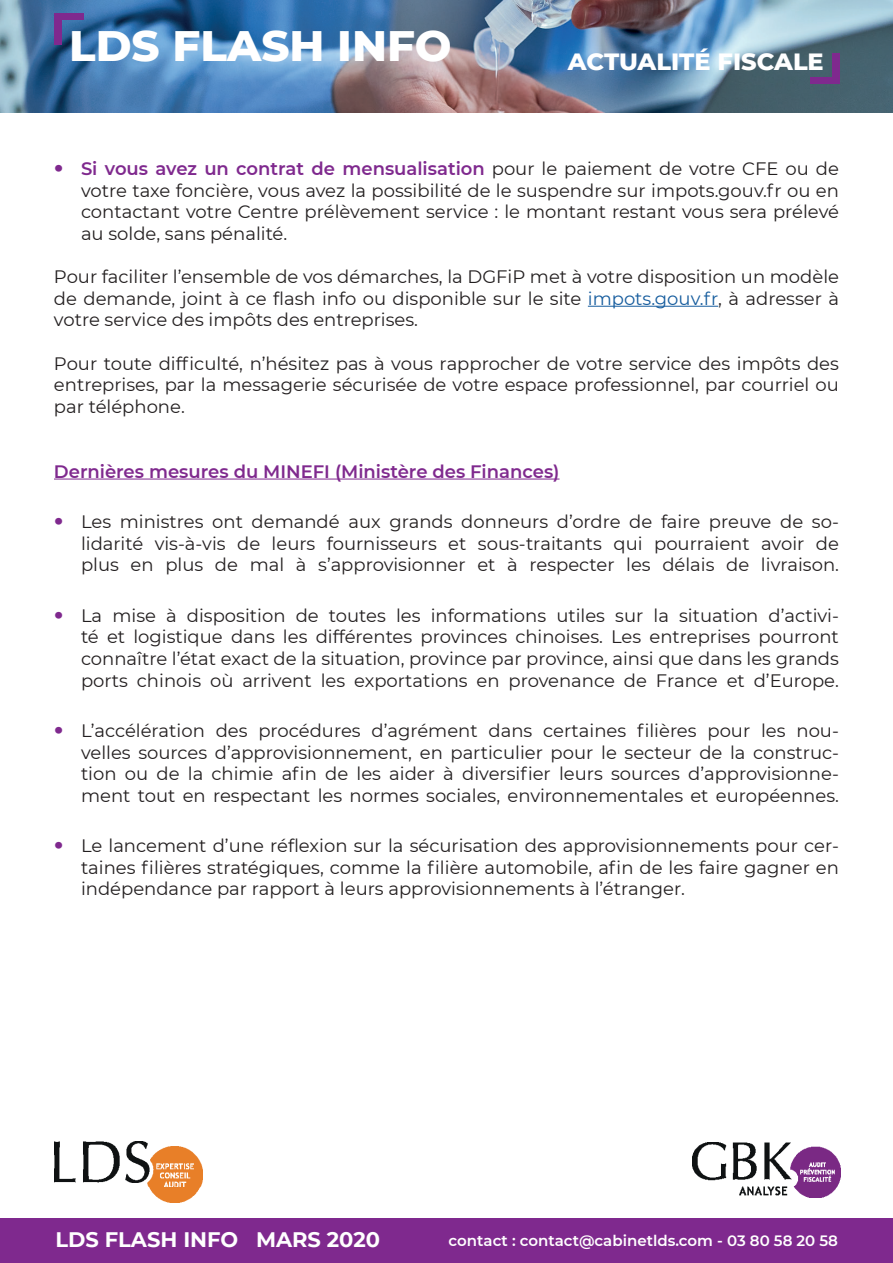
<style>
.page{position:relative;width:893px;height:1263px;background:#fff}
.page>*{position:absolute;margin:0;border:0;box-sizing:border-box;transform-origin:0 0}
.t1{font:800 43.5px "Montserrat";color:#fff}
.t2{font:800 24px "Montserrat";color:#fff}
.t3{font:700 21px "Montserrat";color:#fff}
.t4{font:18px/21.6px "Montserrat";color:#231f20;text-align:justify}
.t5{font:600 18px "Montserrat";color:#7f298e}
.t6{font:600 15px "Montserrat";color:#fff}
.s1{font-weight:800;font-size:24px;color:#7f298e}
.s2{font-weight:600;color:#7f298e}
.s3{color:#175d9e}
</style>
<div class="page">
<div style="left:0;top:1218px;width:893px;height:45px;background:#7f298e"></div>
<img style="left:55px;top:1142px;width:147px;height:60px">
<img style="left:692px;top:1143px;width:148px;height:54px">
<hr style="left:588px;top:306px;width:130px;height:1px;background:#175d9e">
<hr style="left:54px;top:479px;width:505px;height:1px;background:#7f298e">
<img style="left:0;top:0;width:893px;height:113px">
<div style="left:55px;top:14px;width:29px;height:6px;background:#7f298e"></div>
<div style="left:55px;top:14px;width:7px;height:30px;background:#7f298e"></div>
<div style="left:810px;top:78px;width:29px;height:6px;background:#7f298e"></div>
<div style="left:832px;top:54px;width:7px;height:30px;background:#7f298e"></div>
<h1 class="t1" style="left:69px;top:14px;width:384px">LDS FLASH INFO</h1>
<h2 class="t2" style="left:568px;top:44px;width:257px">ACTUALITÉ FISCALE</h2>
<p class="t4" style="left:81px;top:157px;width:759px;text-indent:-27px"><span class="s1">•</span> <span class="s2">Si vous avez un contrat de mensualisation</span> pour le paiement de votre CFE ou de votre taxe foncière, vous avez la possibilité de le suspendre sur impots.gouv.fr ou en contactant votre Centre prélèvement service : le montant restant vous sera prélevé au solde, sans pénalité.</p>
<p class="t4" style="left:54px;top:265px;width:786px">Pour faciliter l’ensemble de vos démarches, la DGFiP met à votre disposition un modèle de demande, joint à ce flash info ou disponible sur le site <span class="s3">impots.gouv.fr</span>, à adresser à votre service des impôts des entreprises.</p>
<p class="t4" style="left:54px;top:352px;width:786px">Pour toute difficulté, n’hésitez pas à vous rapprocher de votre service des impôts des entreprises, par la messagerie sécurisée de votre espace professionnel, par courriel ou par téléphone.</p>
<p class="t5" style="left:54px;top:458px;width:507px">Dernières mesures du MINEFI (Ministère des Finances)</p>
<p class="t4" style="left:81px;top:510px;width:759px;text-indent:-27px"><span class="s1">•</span> Les ministres ont demandé aux grands donneurs d’ordre de faire preuve de so&shy;lidarité vis-à-vis de leurs fournisseurs et sous-traitants qui pourraient avoir de plus en plus de mal à s’approvisionner et à respecter les délais de livraison.</p>
<p class="t4" style="left:81px;top:604px;width:759px;text-indent:-27px"><span class="s1">•</span> La mise à disposition de toutes les informations utiles sur la situation d’activi&shy;té et logistique dans les différentes provinces chinoises. Les entreprises pourront connaître l’état exact de la situation, province par province, ainsi que dans les grands ports chinois où arrivent les exportations en provenance de France et d’Europe.</p>
<p class="t4" style="left:81px;top:719px;width:759px;text-indent:-27px"><span class="s1">•</span> L’accélération des procédures d’agrément dans certaines filières pour les nou&shy;velles sources d’approvisionnement, en particulier pour le secteur de la construc&shy;tion ou de la chimie afin de les aider à diversifier leurs sources d’approvisionne&shy;ment tout en respectant les normes sociales, environnementales et européennes.</p>
<p class="t4" style="left:81px;top:834px;width:759px;text-indent:-27px"><span class="s1">•</span> Le lancement d’une réflexion sur la sécurisation des approvisionnements pour cer&shy;taines filières stratégiques, comme la filière automobile, afin de les faire gagner en indépendance par rapport à leurs approvisionnements à l’étranger.</p>
<p class="t3" style="left:55px;top:1224px;width:326px">LDS FLASH INFO MARS 2020</p>
<p class="t6" style="left:449px;top:1230px;width:391px">contact : contact@cabinetlds.com - 03 80 58 20 58</p>
</div>
